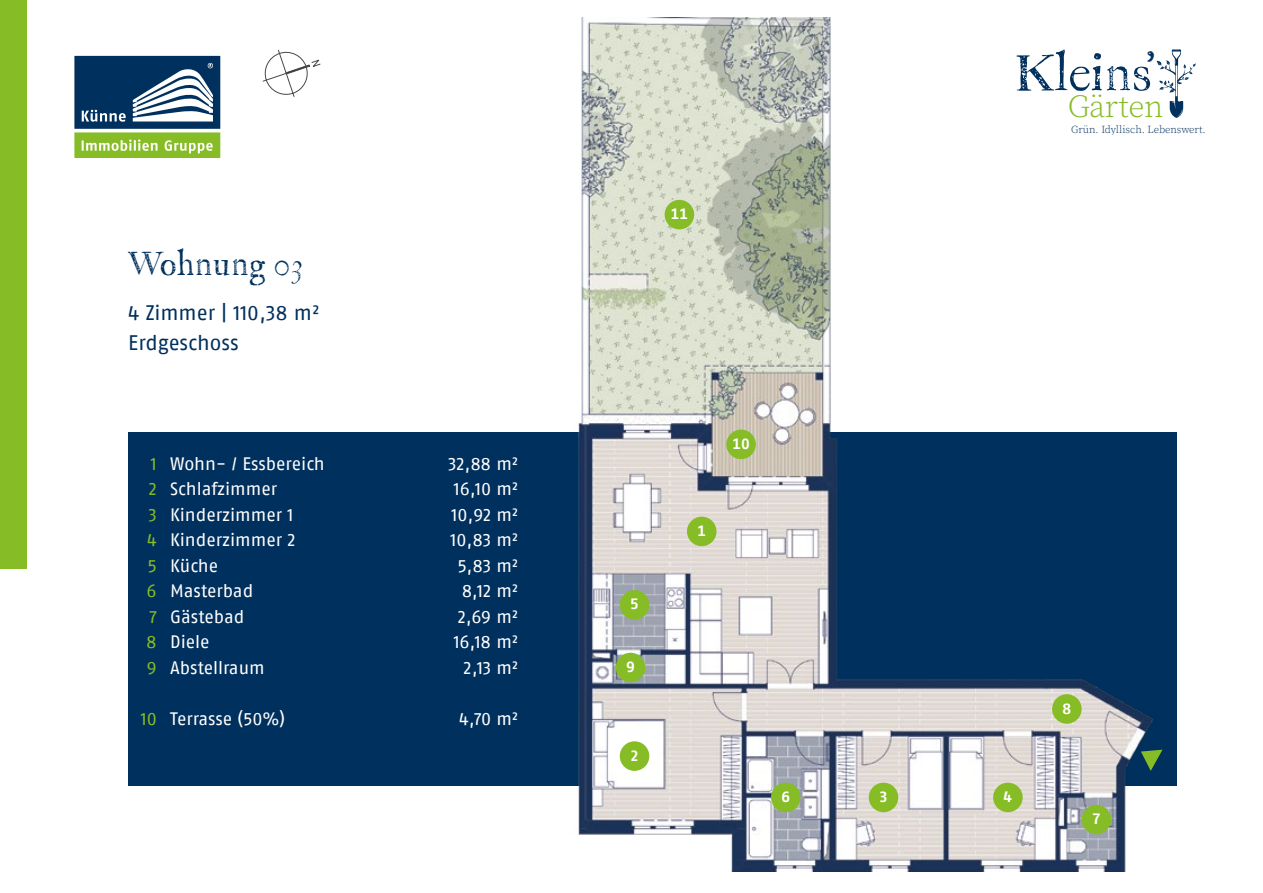
<style>
.page{position:relative;width:1263px;height:893px;background:#fff}
.page>*{position:absolute;margin:0;border:0;box-sizing:border-box;transform-origin:0 0}
.t1{font:50.55px "P22 Franklin Caslon";color:#00305d}
.t2{font:39.9px "P22 Franklin Caslon";color:#00305d}
.t3{font:33px "P22 Franklin Caslon";color:#00305d}
.t4{font:300 31.95px "Source Serif Pro";letter-spacing:-.01em;color:#86bc25}
.t5{font:21px/30px "Fago No Regular LF";color:#00305d}
.t6{font:18px "Fago No Regular LF";letter-spacing:-.005em;color:#fff}
.t7{font:18px/25.5px "Fago No Regular LF";color:#86bc25;text-align:justify}
.t8{font:700 15px "Fago Offc Pro";color:#fff}
.t9{font:300 10.65px "Source Serif Pro";color:#00305d}
</style>
<div class="page">
<div style="left:0;top:0;width:27px;height:569px;background:#86bc25"></div>
<div style="left:128px;top:432px;width:1048px;height:354px;background:#00305d"></div>
<svg style="left:74px;top:56px;width:146px;height:102px"></svg>
<svg style="left:1161px;top:49px;width:35px;height:69px"></svg>
<svg style="left:263px;top:50px;width:57px;height:47px"></svg>
<img style="left:578px;top:17px;width:583px;height:855px">
<div style="left:687px;top:517px;width:29px;height:29px;background:#86bc25;border-radius:50%"></div>
<div style="left:620px;top:741px;width:29px;height:30px;background:#86bc25;border-radius:50%"></div>
<div style="left:869px;top:783px;width:29px;height:29px;background:#86bc25;border-radius:50%"></div>
<div style="left:993px;top:783px;width:30px;height:29px;background:#86bc25;border-radius:50%"></div>
<div style="left:620px;top:590px;width:29px;height:30px;background:#86bc25;border-radius:50%"></div>
<div style="left:771px;top:783px;width:29px;height:29px;background:#86bc25;border-radius:50%"></div>
<div style="left:1082px;top:805px;width:29px;height:29px;background:#86bc25;border-radius:50%"></div>
<div style="left:616px;top:653px;width:29px;height:29px;background:#86bc25;border-radius:50%"></div>
<div style="left:726px;top:430px;width:30px;height:29px;background:#86bc25;border-radius:50%"></div>
<div style="left:665px;top:200px;width:29px;height:29px;background:#86bc25;border-radius:50%"></div>
<div style="left:1052px;top:694px;width:30px;height:30px;background:#86bc25;border-radius:50%"></div>
<svg style="left:1141px;top:750px;width:21px;height:21px"></svg>
<h3 class="t3" style="left:128px;top:247px;width:178px">Wohnung 03</h3>
<p class="t5" style="left:128px;top:298px;width:193px">4 Zimmer | 110,38 m²<br>Erdgeschoss</p>
<p class="t7" style="left:146px;top:450px;width:12px">1<br>2<br>3<br>4<br>5<br>6<br>7<br>8<br>9</p>
<p class="t7" style="left:141px;top:705px;width:18px">10</p>
<p class="t6" style="left:170px;top:453px;width:156px">Wohn- / Essbereich</p>
<p class="t6" style="left:448px;top:453px;width:72px">32,88 m²</p>
<p class="t6" style="left:170px;top:479px;width:109px">Schlafzimmer</p>
<p class="t6" style="left:454px;top:479px;width:66px">16,10 m²</p>
<p class="t6" style="left:170px;top:504px;width:125px">Kinderzimmer 1</p>
<p class="t6" style="left:451px;top:504px;width:68px">10,92 m²</p>
<p class="t6" style="left:170px;top:530px;width:127px">Kinderzimmer 2</p>
<p class="t6" style="left:451px;top:530px;width:69px">10,83 m²</p>
<p class="t6" style="left:170px;top:555px;width:50px">Küche</p>
<p class="t6" style="left:457px;top:555px;width:62px">5,83 m²</p>
<p class="t6" style="left:170px;top:581px;width:85px">Masterbad</p>
<p class="t6" style="left:462px;top:581px;width:58px">8,12 m²</p>
<p class="t6" style="left:170px;top:606px;width:76px">Gästebad</p>
<p class="t6" style="left:458px;top:606px;width:62px">2,69 m²</p>
<p class="t6" style="left:170px;top:632px;width:41px">Diele</p>
<p class="t6" style="left:454px;top:632px;width:66px">16,18 m²</p>
<p class="t6" style="left:170px;top:657px;width:96px">Abstellraum</p>
<p class="t6" style="left:464px;top:657px;width:56px">2,13 m²</p>
<p class="t6" style="left:170px;top:708px;width:116px">Terrasse (50%)</p>
<p class="t6" style="left:459px;top:708px;width:60px">4,70 m²</p>
<p class="t8" style="left:671px;top:205px;width:19px">11</p>
<p class="t8" style="left:630px;top:595px;width:10px">5</p>
<p class="t8" style="left:626px;top:658px;width:10px">9</p>
<p class="t8" style="left:630px;top:746px;width:10px">2</p>
<p class="t8" style="left:732px;top:435px;width:19px">10</p>
<p class="t8" style="left:697px;top:522px;width:10px">1</p>
<p class="t8" style="left:781px;top:788px;width:10px">6</p>
<h1 class="t1" style="left:1015px;top:46px;width:138px">Kleins</h1>
<p class="t9" style="left:1071px;top:125px;width:136px">Grün. Idyllisch. Lebenswert.</p>
<h2 class="t2" style="left:1145px;top:43px;width:12px">’</h2>
<h3 class="t4" style="left:1068px;top:93px;width:97px">Gärten</h3>
<p class="t8" style="left:879px;top:788px;width:10px">3</p>
<p class="t8" style="left:1003px;top:788px;width:10px">4</p>
<p class="t8" style="left:1062px;top:699px;width:10px">8</p>
<p class="t8" style="left:1092px;top:810px;width:10px">7</p>
</div>
